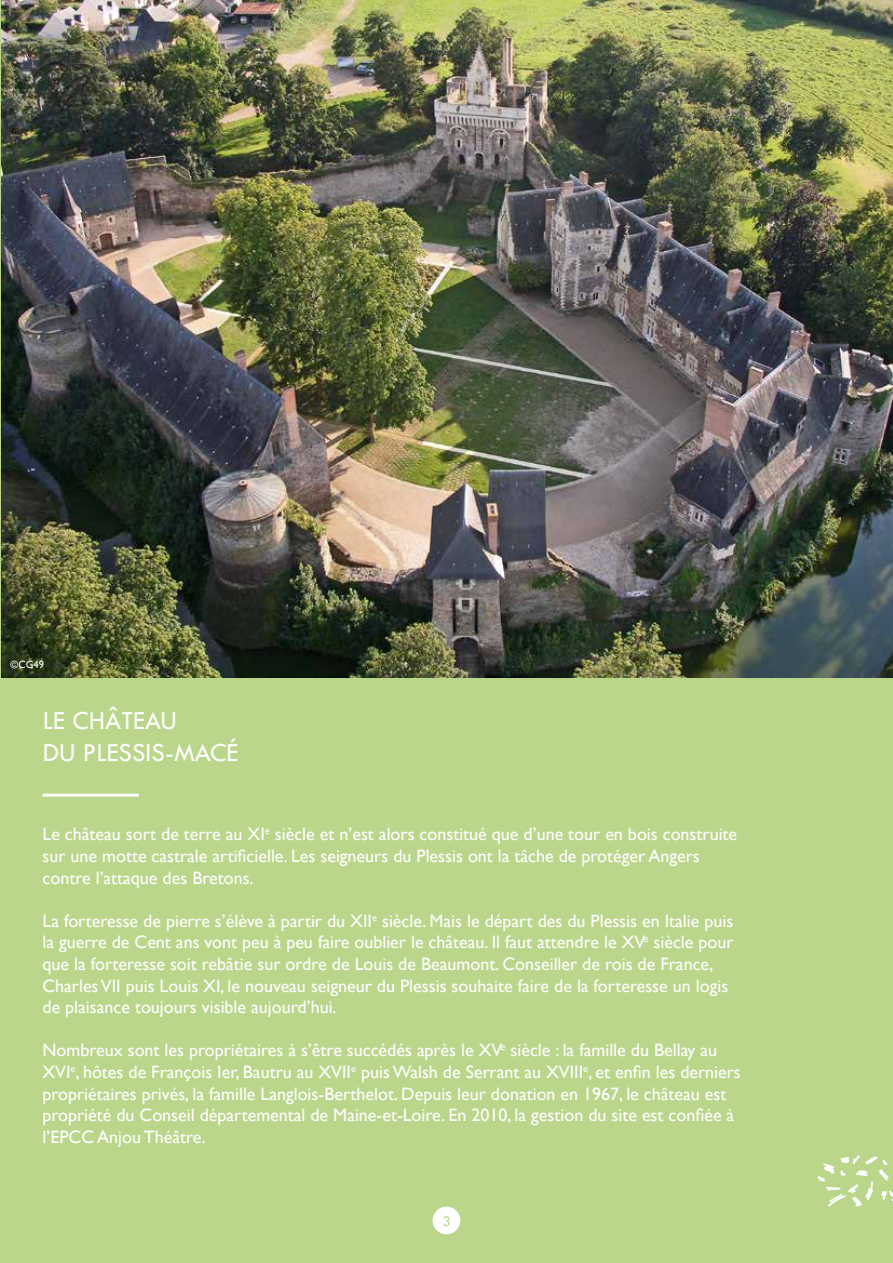
<style>
.page{position:relative;width:893px;height:1263px;background:#bad68b}
.page>*{position:absolute;margin:0;border:0;box-sizing:border-box;transform-origin:0 0}
.t1{font:27px/32.4px "Tw Cen";color:#fff}
.t2{font:18px/21.6px "Gill Sans";color:#fff}
.t3{font:15px "Tw Cen";color:#bad68b}
.t4{font:10.5px "Gill Sans";color:#fff}
</style>
<div class="page">
<hr style="left:43px;top:794px;width:96px;height:3px;background:#fff">
<div style="left:433px;top:1206px;width:27px;height:28px;background:#fff;border-radius:50%"></div>
<svg style="left:817px;top:1155px;width:76px;height:52px"></svg>
<img style="left:1px;top:0;width:892px;height:677px">
<p class="t4" style="left:11px;top:659px;width:35px">©CG49</p>
<h1 class="t1" style="left:43px;top:704px;width:197px">LE CHÂTEAU<br>DU PLESSIS-MACÉ</h1>
<p class="t2" style="left:43px;top:824px;width:696px">Le château sort de terre au XI<sup>e</sup> siècle et n’est alors constitué que d’une tour en bois construite sur une motte castrale artificielle. Les seigneurs du Plessis ont la tâche de protéger Angers contre l’attaque des Bretons.</p>
<p class="t2" style="left:43px;top:910px;width:693px">La forteresse de pierre s’élève à partir du XII<sup>e</sup> siècle. Mais le départ des du Plessis en Italie puis la guerre de Cent ans vont peu à peu faire oublier le château. Il faut attendre le XV<sup>e</sup> siècle pour que la forteresse soit rebâtie sur ordre de Louis de Beaumont. Conseiller de rois de France, Charles VII puis Louis XI, le nouveau seigneur du Plessis souhaite faire de la forteresse un logis de plaisance toujours visible aujourd’hui.</p>
<p class="t2" style="left:43px;top:1040px;width:700px">Nombreux sont les propriétaires à s’être succédés après le XV<sup>e</sup> siècle : la famille du Bellay au XVI<sup>e</sup>, hôtes de François Ier, Bautru au XVII<sup>e</sup> puis Walsh de Serrant au XVIII<sup>e</sup>, et enfin les derniers propriétaires privés, la famille Langlois-Berthelot. Depuis leur donation en 1967, le château est propriété du Conseil départemental de Maine-et-Loire. En 2010, la gestion du site est confiée à l’EPCC Anjou Théâtre.</p>
<p class="t3" style="left:442px;top:1212px;width:10px">3</p>
</div>
